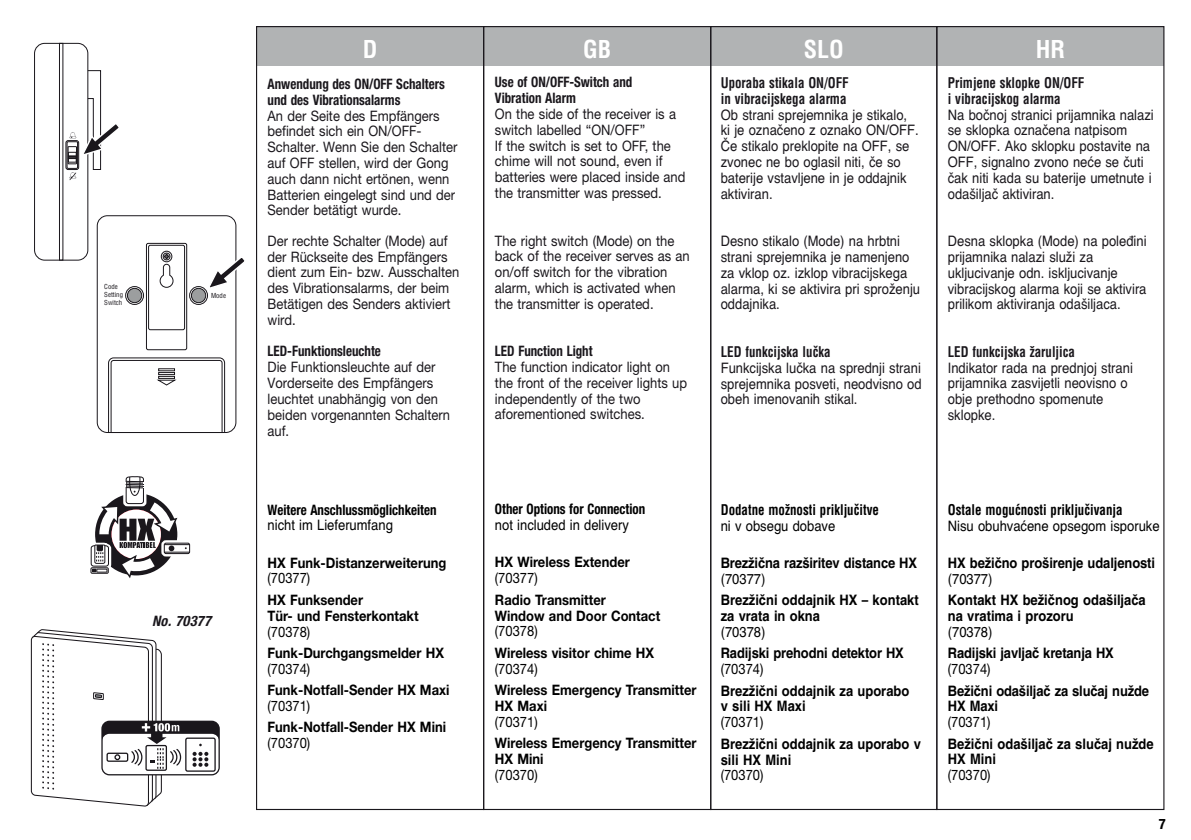
<style>
.page{position:relative;width:1191px;height:840px;background:#fff}
.page>*{position:absolute;margin:0;border:0;box-sizing:border-box;transform-origin:0 0}
.t1{font:700 condensed 24px "Helvetica";color:#fff}
.t2{font:14.4px/15.8px "Helvetica Neue";color:#1a171c;scale:.9 1}
.t3{font:14.4px/15.8px "Helvetica LTCE";color:#1a171c;scale:.9 1}
.t4{font:700 14.4px/15.8px "Helvetica LTCE";color:#000;scale:.9 1}
.t5{font:700 14.4px/15.8px "Helvetica Neue";color:#000;scale:.9 1}
.t6{font:700 condensed 14.4px/15.8px "Helvetica LTCE";color:#1a171c;scale:.9 1}
.t7{font:700 condensed 14.4px/15.8px "Helvetica Neue";color:#1a171c;scale:.9 1}
.t8{font:14.4px "Helvetica LTCE";color:#000;scale:.9 1}
.t9{font:14.4px "Helvetica Neue";color:#000;scale:.9 1}
.t10{font:700 condensed 14.4px "Helvetica LTCE";color:#000;scale:.9 1}
.t11{font:700 condensed 14.4px "Helvetica Neue";color:#000;scale:.9 1}
.t12{font:italic 700 condensed 14.4px "Helvetica Neue";letter-spacing:.02em;color:#1a171c}
.t13{font:700 condensed 14.4px "Helvetica Neue";color:#000}
.t14{font:condensed 6.8px/8px "Helvetica";color:#1a171c}
</style>
<div class="page">
<div style="left:256px;top:27px;width:907px;height:39px;background:#b1b3b4"></div>
<div style="left:936px;top:26px;width:228px;height:783px;border:1px solid #1a171c"></div>
<svg style="left:30px;top:476px;width:189px;height:329px"></svg>
<div style="left:34px;top:43px;width:54px;height:217px;border:1px solid #1a171c;border-radius:10px"></div>
<div style="left:59px;top:43px;width:4px;height:217px;border:1px solid #1a171c"></div>
<div style="left:66px;top:140px;width:13px;height:30px;border:1px solid #1a171c;border-radius:2px"></div>
<div style="left:67px;top:141px;width:11px;height:27px;border:1px solid #1a171c"></div>
<div style="left:97px;top:215px;width:139px;height:217px;border:1px solid #1a171c;border-radius:10px"></div>
<div style="left:146px;top:243px;width:41px;height:107px;border:1px solid #1a171c;border-radius:2px"></div>
<div style="left:148px;top:245px;width:37px;height:85px;border:1px solid #1a171c;border-radius:2px"></div>
<div style="left:161px;top:251px;width:11px;height:11px;border:1px solid #1a171c;border-radius:50%"></div>
<svg style="left:160px;top:253px;width:14px;height:35px"></svg>
<div style="left:125px;top:286px;width:19px;height:18px;border:1px solid #1a171c;border-radius:50%"></div>
<div style="left:127px;top:288px;width:15px;height:14px;background:#9c9e9f;border-radius:50%"></div>
<div style="left:127px;top:288px;width:15px;height:15px;border:1px solid #1a171c;border-radius:50%"></div>
<div style="left:189px;top:286px;width:19px;height:18px;border:1px solid #1a171c;border-radius:50%"></div>
<div style="left:191px;top:288px;width:15px;height:14px;background:#9c9e9f;border-radius:50%"></div>
<div style="left:191px;top:288px;width:15px;height:15px;border:1px solid #1a171c;border-radius:50%"></div>
<svg style="left:108px;top:357px;width:117px;height:76px"></svg>
<svg style="left:68px;top:70px;width:51px;height:110px"></svg>
<svg style="left:205px;top:254px;width:40px;height:37px"></svg>
<p class="t14" style="left:104px;top:282px;width:20px">Code<br>Setting<br>Switch</p>
<p class="t14" style="left:211px;top:291px;width:16px">Mode</p>
<p class="t12" style="left:152px;top:612px;width:60px">No. 70377</p>
<h1 class="t1" style="left:363px;top:34px;width:16px">D</h1>
<h1 class="t1" style="left:583px;top:34px;width:30px">GB</h1>
<h1 class="t1" style="left:803px;top:34px;width:42px">SLO</h1>
<h1 class="t1" style="left:1035px;top:34px;width:31px">HR</h1>
<p class="t7" style="left:267px;top:76px;width:198px">Anwendung des ON/OFF Schalters und des Vibrationsalarms</p>
<p class="t2" style="left:267px;top:107px;width:212px">An der Seite des Empfängers befindet sich ein ON/OFF-<br>Schalter. Wenn Sie den Schalter auf OFF stellen, wird der Gong auch dann nicht ertönen, wenn<br>Batterien eingelegt sind und der<br>Sender betätigt wurde.</p>
<p class="t2" style="left:267px;top:232px;width:214px">Der rechte Schalter (Mode) auf der Rückseite des Empfängers dient zum Ein- bzw. Ausschalten des Vibrationsalarms, der beim<br>Betätigen des Senders aktiviert wird.</p>
<p class="t7" style="left:267px;top:343px;width:127px">LED-Funktionsleuchte</p>
<p class="t2" style="left:267px;top:359px;width:204px">Die Funktionsleuchte auf der<br>Vorderseite des Empfängers leuchtet unabhängig von den beiden vorgenannten Schaltern auf.</p>
<p class="t7" style="left:495px;top:74px;width:154px">Use of ON/OFF-Switch and<br>Vibration Alarm</p>
<p class="t2" style="left:495px;top:106px;width:213px">On the side of the receiver is a switch labelled “ON/OFF”<br>If the switch is set to OFF, the chime will not sound, even if batteries were placed inside and the transmitter was pressed.</p>
<p class="t2" style="left:495px;top:232px;width:218px">The right switch (Mode) on the back of the receiver serves as an on/off switch for the vibration alarm, which is activated when the transmitter is operated.</p>
<p class="t7" style="left:495px;top:343px;width:110px">LED Function Light</p>
<p class="t2" style="left:495px;top:358px;width:215px">The function indicator light on the front of the receiver lights up independently of the two aforementioned switches.</p>
<p class="t6" style="left:947px;top:75px;width:153px">Primjene sklopke ON/OFF i vibracijskog alarma</p>
<p class="t3" style="left:947px;top:107px;width:230px">Na bočnoj stranici prijamnika nalazi se sklopka označena natpisom<br>ON/OFF. Ako sklopku postavite na<br>OFF, signalno zvono neće se čuti čak niti kada su baterije umetnute i odašiljač aktiviran.</p>
<p class="t3" style="left:947px;top:233px;width:222px">Desna sklopka (Mode) na poleđini prijamnika nalazi služi za ukljucivanje odn. iskljucivanje vibracijskog alarma koji se aktivira prilikom aktiviranja odašiljaca.</p>
<p class="t6" style="left:947px;top:343px;width:143px">LED funkcijska žaruljica</p>
<p class="t3" style="left:947px;top:359px;width:207px">Indikator rada na prednjoj strani prijamnika zasvijetli neovisno o obje prethodno spomenute sklopke.</p>
<p class="t6" style="left:720px;top:75px;width:144px">Uporaba stikala ON/OFF in vibracijskega alarma</p>
<p class="t3" style="left:720px;top:107px;width:221px">Ob strani sprejemnika je stikalo, ki je označeno z oznako ON/OFF.<br>Če stikalo preklopite na OFF, se zvonec ne bo oglasil niti, če so baterije vstavljene in je oddajnik aktiviran.</p>
<p class="t3" style="left:720px;top:233px;width:223px">Desno stikalo (Mode) na hrbtni strani sprejemnika je namenjeno za vklop oz. izklop vibracijskega alarma, ki se aktivira pri sproženju oddajnika.</p>
<p class="t6" style="left:720px;top:343px;width:124px">LED funkcijska lučka</p>
<p class="t3" style="left:720px;top:360px;width:225px;text-align:justify">Funkcijska lučka na sprednji strani sprejemnika posveti, neodvisno od obeh imenovanih stikal.</p>
<p class="t11" style="left:267px;top:500px;width:189px">Weitere Anschlussmöglichkeiten</p>
<p class="t8" style="left:267px;top:516px;width:141px">nicht im Lieferumfang</p>
<p class="t5" style="left:267px;top:554px;width:200px">HX Funk-Distanzerweiterung</p>
<p class="t9" style="left:267px;top:569px;width:49px">(70377)</p>
<p class="t5" style="left:267px;top:591px;width:169px">HX Funksender<br>Tür- und Fensterkontakt</p>
<p class="t9" style="left:267px;top:622px;width:49px">(70378)</p>
<p class="t5" style="left:267px;top:644px;width:197px">Funk-Durchgangsmelder HX</p>
<p class="t9" style="left:267px;top:659px;width:49px">(70374)</p>
<p class="t5" style="left:267px;top:681px;width:204px">Funk-Notfall-Sender HX Maxi</p>
<p class="t9" style="left:267px;top:697px;width:49px">(70371)</p>
<p class="t5" style="left:267px;top:718px;width:200px">Funk-Notfall-Sender HX Mini</p>
<p class="t9" style="left:267px;top:734px;width:49px">(70370)</p>
<p class="t11" style="left:495px;top:500px;width:168px">Other Options for Connection</p>
<p class="t8" style="left:495px;top:516px;width:150px">not included in delivery</p>
<p class="t5" style="left:495px;top:553px;width:151px">HX Wireless Extender</p>
<p class="t9" style="left:495px;top:569px;width:49px">(70377)</p>
<p class="t5" style="left:495px;top:591px;width:185px">Radio Transmitter<br>Window and Door Contact</p>
<p class="t9" style="left:495px;top:622px;width:49px">(70378)</p>
<p class="t5" style="left:495px;top:644px;width:178px">Wireless visitor chime HX</p>
<p class="t9" style="left:495px;top:659px;width:49px">(70374)</p>
<p class="t5" style="left:495px;top:681px;width:225px">Wireless Emergency Transmitter<br>HX Maxi</p>
<p class="t9" style="left:495px;top:712px;width:49px">(70371)</p>
<p class="t5" style="left:495px;top:734px;width:225px">Wireless Emergency Transmitter<br>HX Mini</p>
<p class="t9" style="left:495px;top:765px;width:49px">(70370)</p>
<p class="t10" style="left:720px;top:500px;width:177px">Dodatne možnosti priključitve</p>
<p class="t8" style="left:720px;top:517px;width:129px">ni v obsegu dobave</p>
<p class="t4" style="left:720px;top:555px;width:220px">Brezžična razširitev distance HX</p>
<p class="t8" style="left:720px;top:570px;width:51px">(70377)</p>
<p class="t4" style="left:720px;top:592px;width:221px">Brezžični oddajnik HX – kontakt za vrata in okna</p>
<p class="t8" style="left:720px;top:623px;width:51px">(70378)</p>
<p class="t4" style="left:720px;top:645px;width:205px">Radijski prehodni detektor HX</p>
<p class="t9" style="left:720px;top:660px;width:49px">(70374)</p>
<p class="t4" style="left:720px;top:682px;width:211px">Brezžični oddajnik za uporabo v sili HX Maxi</p>
<p class="t9" style="left:720px;top:713px;width:49px">(70371)</p>
<p class="t4" style="left:720px;top:735px;width:224px">Brezžični oddajnik za uporabo v sili HX Mini</p>
<p class="t9" style="left:720px;top:766px;width:49px">(70370)</p>
<p class="t10" style="left:947px;top:500px;width:196px">Ostale mogućnosti priključivanja</p>
<p class="t8" style="left:947px;top:517px;width:237px">Nisu obuhvaćene opsegom isporuke</p>
<p class="t4" style="left:947px;top:554px;width:232px">HX bežično proširenje udaljenosti</p>
<p class="t8" style="left:947px;top:570px;width:51px">(70377)</p>
<p class="t4" style="left:947px;top:592px;width:221px">Kontakt HX bežičnog odašiljača na vratima i prozoru</p>
<p class="t8" style="left:947px;top:623px;width:51px">(70378)</p>
<p class="t4" style="left:947px;top:645px;width:186px">Radijski javljač kretanja HX</p>
<p class="t9" style="left:947px;top:660px;width:49px">(70374)</p>
<p class="t4" style="left:947px;top:682px;width:225px">Bežični odašiljač za slučaj nužde<br>HX Maxi</p>
<p class="t9" style="left:947px;top:713px;width:49px">(70371)</p>
<p class="t4" style="left:947px;top:735px;width:230px">Bežični odašiljač za slučaj nužde<br>HX Mini</p>
<p class="t9" style="left:947px;top:766px;width:49px">(70370)</p>
<p class="t13" style="left:1159px;top:814px;width:8px">7</p>
</div>
